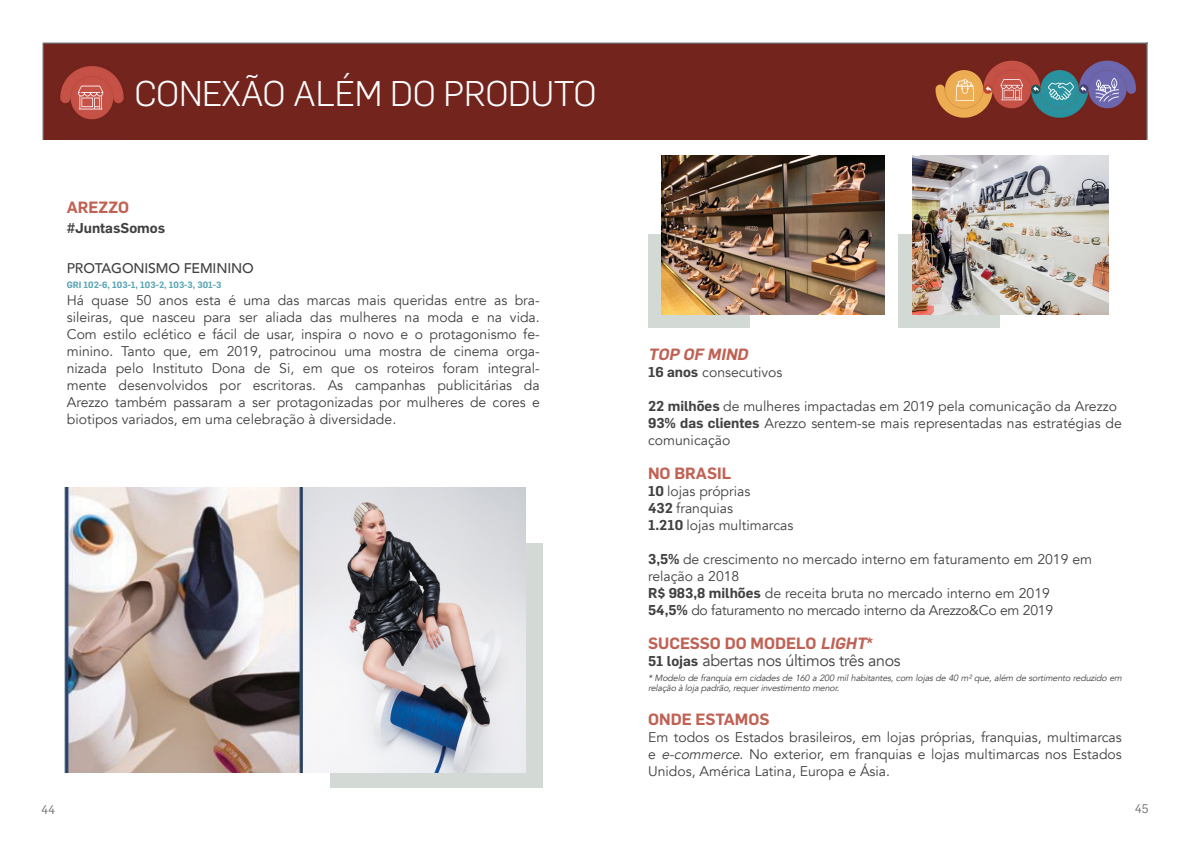
<style>
.page{position:relative;width:1191px;height:842px;background:#fff}
.page>*{position:absolute;margin:0;border:0;box-sizing:border-box;transform-origin:0 0}
.t1{font:300 35px "Flama";letter-spacing:-.01em;color:#fff}
.t2{font:600 16px "Flama";color:#c06154}
.t3{font:16px "Avenir";letter-spacing:-.02em;color:#414042}
.t4{font:italic 600 16px "Flama";color:#c06154}
.t5{font:14px/17px "Avenir";color:#414042}
.t6{font:500 14px "Avenir";letter-spacing:-.01em;color:#414042}
.t7{font:600 14px "Flama";color:#414042}
.t8{font:12.2px "Flama";color:#6d6e71}
.t9{font:italic 9px/10px "Avenir";color:#414042}
.t10{font:600 9px "Flama";color:#5aa5b4}
.s1{font-family:"Flama";font-weight:600}
.s2{font-style:italic}
.s3{font-family:"Flama";font-weight:600;font-size:14px}
</style>
<div class="page">
<div style="left:648px;top:234px;width:101px;height:94px;background:#d3d9d4"></div>
<img style="left:662px;top:155px;width:223px;height:160px">
<div style="left:899px;top:234px;width:101px;height:94px;background:#d3d9d4"></div>
<img style="left:912px;top:155px;width:196px;height:160px">
<div style="left:44px;top:44px;width:839px;height:96px;background:#73241d"></div>
<img style="left:883px;top:44px;width:263px;height:96px">
<svg style="left:1000px;top:79px;width:23px;height:21px"></svg>
<svg style="left:955px;top:79px;width:19px;height:22px"></svg>
<svg style="left:1033px;top:86px;width:5px;height:5px"></svg>
<svg style="left:986px;top:86px;width:5px;height:5px"></svg>
<hr style="left:43px;top:44px;width:1px;height:96px;background:#6d6e71">
<hr style="left:43px;top:43px;width:1104px;height:1px;background:#6d6e71">
<svg style="left:1048px;top:82px;width:25px;height:18px"></svg>
<svg style="left:78px;top:86px;width:25px;height:23px"></svg>
<svg style="left:1095px;top:78px;width:24px;height:24px"></svg>
<hr style="left:1146px;top:43px;width:1px;height:97px;background:#6d6e71">
<svg style="left:1080px;top:86px;width:6px;height:5px"></svg>
<div style="left:330px;top:543px;width:213px;height:245px;background:#d3d9d4"></div>
<img style="left:64px;top:487px;width:461px;height:285px">
<h1 class="t1" style="left:134px;top:70px;width:464px">CONEXÃO ALÉM DO PRODUTO</h1>
<p class="t2" style="left:67px;top:196px;width:64px">AREZZO</p>
<p class="t7" style="left:67px;top:218px;width:100px">#JuntasSomos</p>
<p class="t6" style="left:67px;top:256px;width:188px">PROTAGONISMO FEMININO</p>
<p class="t10" style="left:67px;top:278px;width:156px">GRI 102-6, 103-1, 103-2, 103-3, 301-3</p>
<p class="t5" style="left:67px;top:292px;width:474px;text-align:justify">Há quase 50 anos esta é uma das marcas mais queridas entre as bra&shy;sileiras, que nasceu para ser aliada das mulheres na moda e na vida.<br>Com estilo eclético e fácil de usar, inspira o novo e o protagonismo fe&shy;minino. Tanto que, em 2019, patrocinou uma mostra de cinema orga&shy;nizada pelo Instituto Dona de Si, em que os roteiros foram integral&shy;mente desenvolvidos por escritoras. As campanhas publicitárias da Arezzo também passaram a ser protagonizadas por mulheres de cores e biotipos variados, em uma celebração à diversidade.</p>
<p class="t4" style="left:648px;top:342px;width:105px">TOP OF MIND</p>
<p class="t5" style="left:648px;top:364px;width:136px"><span class="s1">16 anos</span> consecutivos</p>
<p class="t5" style="left:648px;top:398px;width:475px"><span class="s1">22 milhões</span> de mulheres impactadas em 2019 pela comunicação da Arezzo<br><span class="s1">93% das clientes</span> Arezzo sentem-se mais representadas nas estratégias de comunicação</p>
<p class="t2" style="left:648px;top:461px;width:85px">NO BRASIL</p>
<p class="t5" style="left:648px;top:483px;width:147px"><span class="s1">10</span> lojas próprias<br><span class="s1">432</span> franquias<br><span class="s1">1.210</span> lojas multimarcas</p>
<p class="t5" style="left:648px;top:551px;width:445px"><span class="s1">3,5%</span> de crescimento no mercado interno em faturamento em 2019 em relação a 2018<br><span class="s1">R$ 983,8 milhões</span> de receita bruta no mercado interno em 2019<br><span class="s1">54,5%</span> do faturamento no mercado interno da Arezzo&amp;Co em 2019</p>
<p class="t2" style="left:648px;top:631px;width:227px">SUCESSO DO MODELO <span class="s2">LIGHT</span>*</p>
<p class="t3" style="left:648px;top:651px;width:254px"><span class="s3">51 lojas</span> abertas nos últimos três anos</p>
<p class="t9" style="left:648px;top:673px;width:477px">* Modelo de franquia em cidades de 160 a 200 mil habitantes, com lojas de 40 m² que, além de sortimento reduzido em relação à loja padrão,requerinvestimento menor.</p>
<p class="t2" style="left:648px;top:707px;width:123px">ONDE ESTAMOS</p>
<p class="t5" style="left:648px;top:729px;width:475px;text-align:justify">Em todos os Estados brasileiros, em lojas próprias, franquias, multimarcas e <span class="s2">e-commerce</span>. No exterior, em franquias e lojas multimarcas nos Estados Unidos, América Latina, Europa e Ásia.</p>
<p class="t8" style="left:41px;top:802px;width:16px">44</p>
<p class="t8" style="left:1134px;top:800px;width:15px">45</p>
</div>
